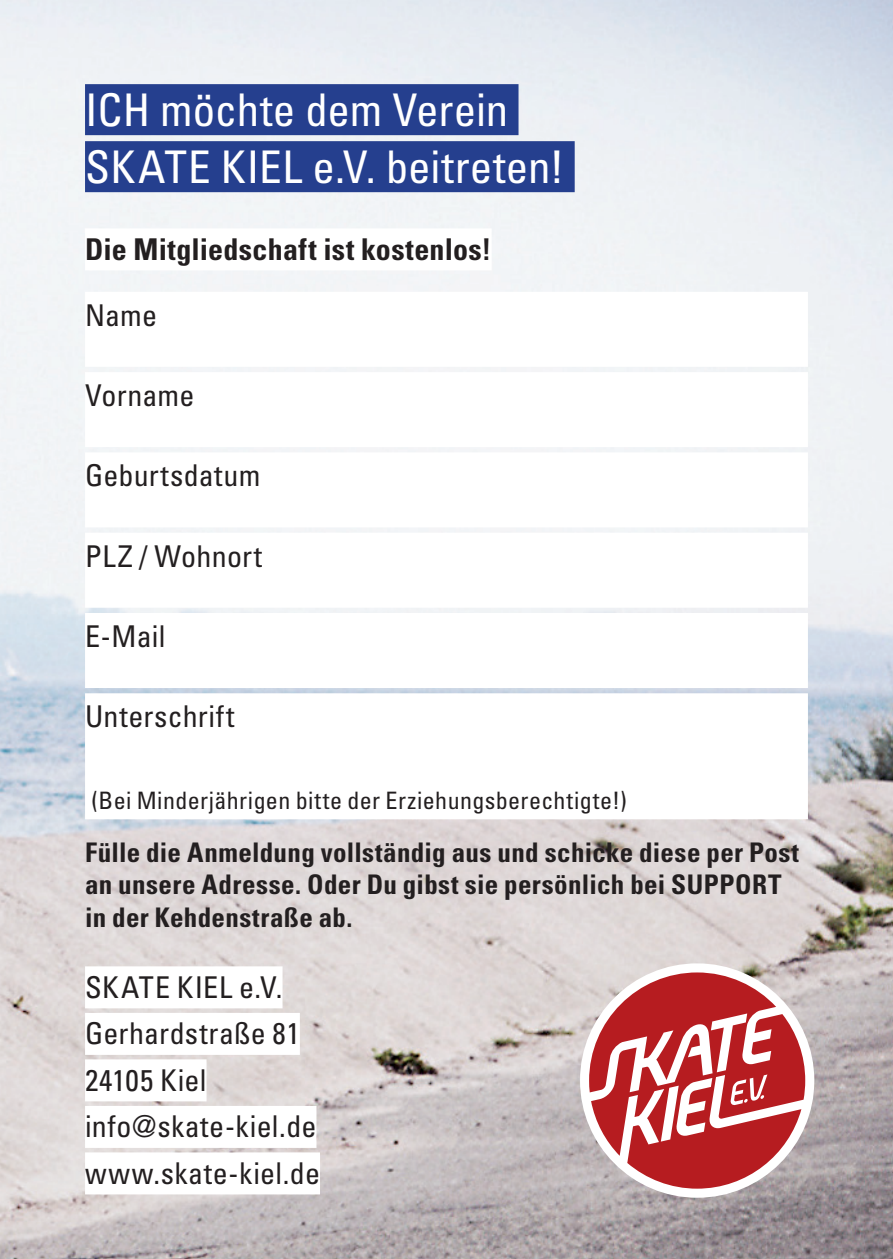
<style>
.page{position:relative;width:893px;height:1259px;background:#fff}
.page>*{position:absolute;margin:0;border:0;box-sizing:border-box;transform-origin:0 0}
.t1{font:condensed 45px/57px "Univers LT Std";color:#fff}
.t2{font:condensed 30px/46.5px "Univers LT Std";letter-spacing:.01em;color:#231f20}
.t3{font:700 condensed 30px "Univers LT Std";letter-spacing:.01em;color:#231f20}
.t4{font:700 condensed 27px/32.4px "Univers LT Std";letter-spacing:.015em;color:#231f20}
.t5{font:condensed 24px "Univers LT Std";letter-spacing:.015em;color:#231f20}
</style>
<div class="page">
<img style="left:0;top:0;width:893px;height:1259px">
<div style="left:85px;top:228px;width:407px;height:42px;background:#fff"></div>
<div style="left:85px;top:292px;width:723px;height:75px;background:#fff"></div>
<div style="left:85px;top:372px;width:723px;height:75px;background:#fff"></div>
<div style="left:85px;top:452px;width:723px;height:75px;background:#fff"></div>
<div style="left:85px;top:533px;width:723px;height:75px;background:#fff"></div>
<div style="left:85px;top:613px;width:723px;height:75px;background:#fff"></div>
<div style="left:85px;top:693px;width:723px;height:126px;background:#fff"></div>
<div style="left:85px;top:966px;width:198px;height:42px;background:#fff"></div>
<div style="left:85px;top:1013px;width:215px;height:42px;background:#fff"></div>
<div style="left:85px;top:1059px;width:122px;height:42px;background:#fff"></div>
<div style="left:85px;top:1106px;width:231px;height:42px;background:#fff"></div>
<div style="left:85px;top:1152px;width:235px;height:42px;background:#fff"></div>
<svg style="left:580px;top:963px;width:234px;height:234px"></svg>
<div style="left:85px;top:84px;width:433px;height:51px;background:#253f8e"></div>
<div style="left:85px;top:141px;width:490px;height:51px;background:#253f8e"></div>
<h1 class="t1" style="left:85px;top:81px;width:481px">ICH möchte dem Verein<br>SKATE KIEL e.V. beitreten!</h1>
<p class="t3" style="left:85px;top:231px;width:408px">Die Mitgliedschaft ist kostenlos!</p>
<p class="t2" style="left:85px;top:291px;width:74px">Name</p>
<p class="t2" style="left:85px;top:372px;width:111px">Vorname</p>
<p class="t2" style="left:85px;top:452px;width:177px">Geburtsdatum</p>
<p class="t2" style="left:85px;top:532px;width:179px">PLZ / Wohnort</p>
<p class="t2" style="left:85px;top:613px;width:82px">E-Mail</p>
<p class="t2" style="left:85px;top:693px;width:151px">Unterschrift</p>
<p class="t5" style="left:91px;top:785px;width:537px">(Bei Minderjährigen bitte der Erziehungsberechtigte!)</p>
<p class="t4" style="left:85px;top:836px;width:715px">Fülle die Anmeldung vollständig aus und schicke diese per Post an unsere Adresse. Oder Du gibst sie persönlich bei SUPPORT in der Kehdenstraße ab.</p>
<p class="t2" style="left:85px;top:963px;width:236px">SKATE KIEL e.V.<br>Gerhardstraße 81<br>24105 Kiel info@skate-kiel.de www.skate-kiel.de</p>
</div>
